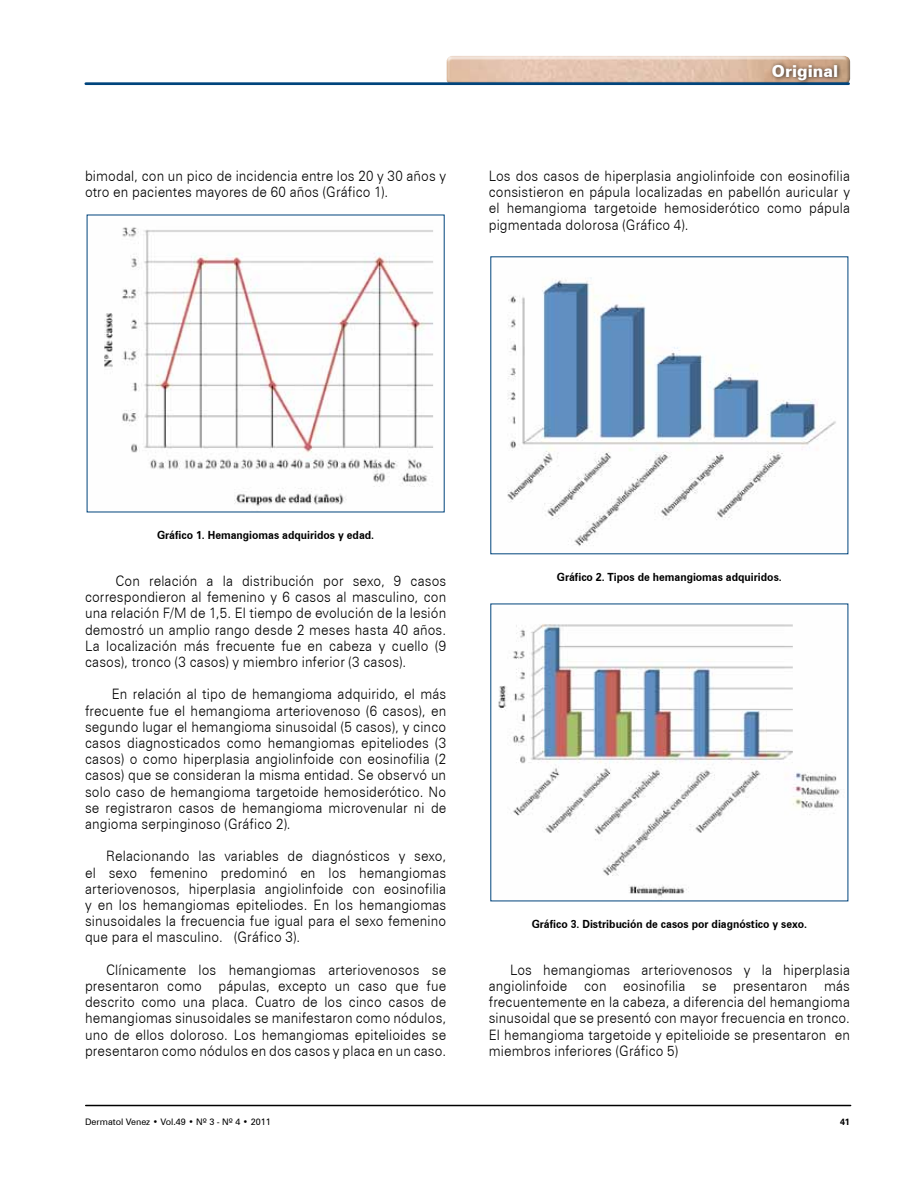
<style>
.page{position:relative;width:918px;height:1188px;background:#fff}
.page>*{position:absolute;margin:0;border:0;box-sizing:border-box;transform-origin:0 0}
.t1{font:900 16.5px "Zurich BT";letter-spacing:.005em;color:#fff}
.t2{font:300 14.4px/16.2px "Zurich BT";letter-spacing:.01em;color:#000;text-align:justify;scale:.93 1}
.t3{font:700 11.25px "Zurich BT";color:#000;scale:.94 1}
.t4{font:9px "Zurich BT";color:#000}
.t5{font:700 9px "Zurich BT";color:#000}
</style>
<div class="page">
<div style="left:444px;top:55px;width:407px;height:31px;background:#000;opacity:.75"></div>
<hr style="left:86px;top:82px;width:763px;height:3px;background:#00447c">
<hr style="left:86px;top:1105px;width:765px;height:1px;background:#000">
<div style="left:769px;top:61px;width:74px;height:24px;background:#000;opacity:.75"></div>
<img style="left:104px;top:227px;width:329px;height:279px">
<img style="left:507px;top:277px;width:329px;height:269px">
<img style="left:498px;top:624px;width:342px;height:273px">
<p class="t2" style="left:85px;top:168px;width:390px">bimodal, con un pico de incidencia entre los 20 y 30 años y otro en pacientes mayores de 60 años (Gráfico 1).</p>
<p class="t1" style="left:772px;top:61px;width:68px">Original</p>
<p class="t2" style="left:489px;top:168px;width:390px">Los dos casos de hiperplasia angiolinfoide con eosinofilia consistieron en pápula localizadas en pabellón auricular y el hemangioma targetoide hemosiderótico como pápula pigmentada dolorosa (Gráfico 4).</p>
<p class="t3" style="left:157px;top:529px;width:232px">Gráfico 1. Hemangiomas adquiridos y edad.</p>
<p class="t2" style="left:85px;top:573px;width:390px;text-indent:30px">Con relación a la distribución por sexo, 9 casos correspondieron al femenino y 6 casos al masculino, con una relación F/M de 1,5. El tiempo de evolución de la lesión demostró un amplio rango desde 2 meses hasta 40 años.<br>La localización más frecuente fue en cabeza y cuello (9 casos), tronco (3 casos) y miembro inferior (3 casos).</p>
<p class="t2" style="left:85px;top:686px;width:390px;text-indent:27px">En relación al tipo de hemangioma adquirido, el más frecuente fue el hemangioma arteriovenoso (6 casos), en segundo lugar el hemangioma sinusoidal (5 casos), y cinco casos diagnosticados como hemangiomas epiteliodes (3 casos) o como hiperplasia angiolinfoide con eosinofilia (2 casos) que se consideran la misma entidad. Se observó un solo caso de hemangioma targetoide hemosiderótico. No se registraron casos de hemangioma microvenular ni de angioma serpinginoso (Gráfico 2).</p>
<p class="t2" style="left:85px;top:848px;width:390px;text-indent:21px">Relacionando las variables de diagnósticos y sexo, el sexo femenino predominó en los hemangiomas arteriovenosos, hiperplasia angiolinfoide con eosinofilia y en los hemangiomas epiteliodes. En los hemangiomas sinusoidales la frecuencia fue igual para el sexo femenino que para el masculino. (Gráfico 3).</p>
<p class="t2" style="left:85px;top:961px;width:390px;text-indent:21px">Clínicamente los hemangiomas arteriovenosos se presentaron como pápulas, excepto un caso que fue descrito como una placa. Cuatro de los cinco casos de hemangiomas sinusoidales se manifestaron como nódulos, uno de ellos doloroso. Los hemangiomas epitelioides se presentaron como nódulos en dos casos y placa en un caso.</p>
<p class="t3" style="left:557px;top:570px;width:241px">Gráfico 2. Tipos de hemangiomas adquiridos.</p>
<p class="t3" style="left:532px;top:917px;width:294px">Gráfico 3. Distribución de casos por diagnóstico y sexo.</p>
<p class="t2" style="left:489px;top:961px;width:390px;text-indent:21px">Los hemangiomas arteriovenosos y la hiperplasia angiolinfoide con eosinofilia se presentaron más frecuentemente en la cabeza, a diferencia del hemangioma sinusoidal que se presentó con mayor frecuencia en tronco.<br>El hemangioma targetoide y epitelioide se presentaron en miembros inferiores (Gráfico 5)</p>
<p class="t4" style="left:85px;top:1116px;width:187px">Dermatol Venez • Vol.49 • Nº 3 - Nº 4 • 2011</p>
<p class="t5" style="left:840px;top:1116px;width:11px">41</p>
</div>
